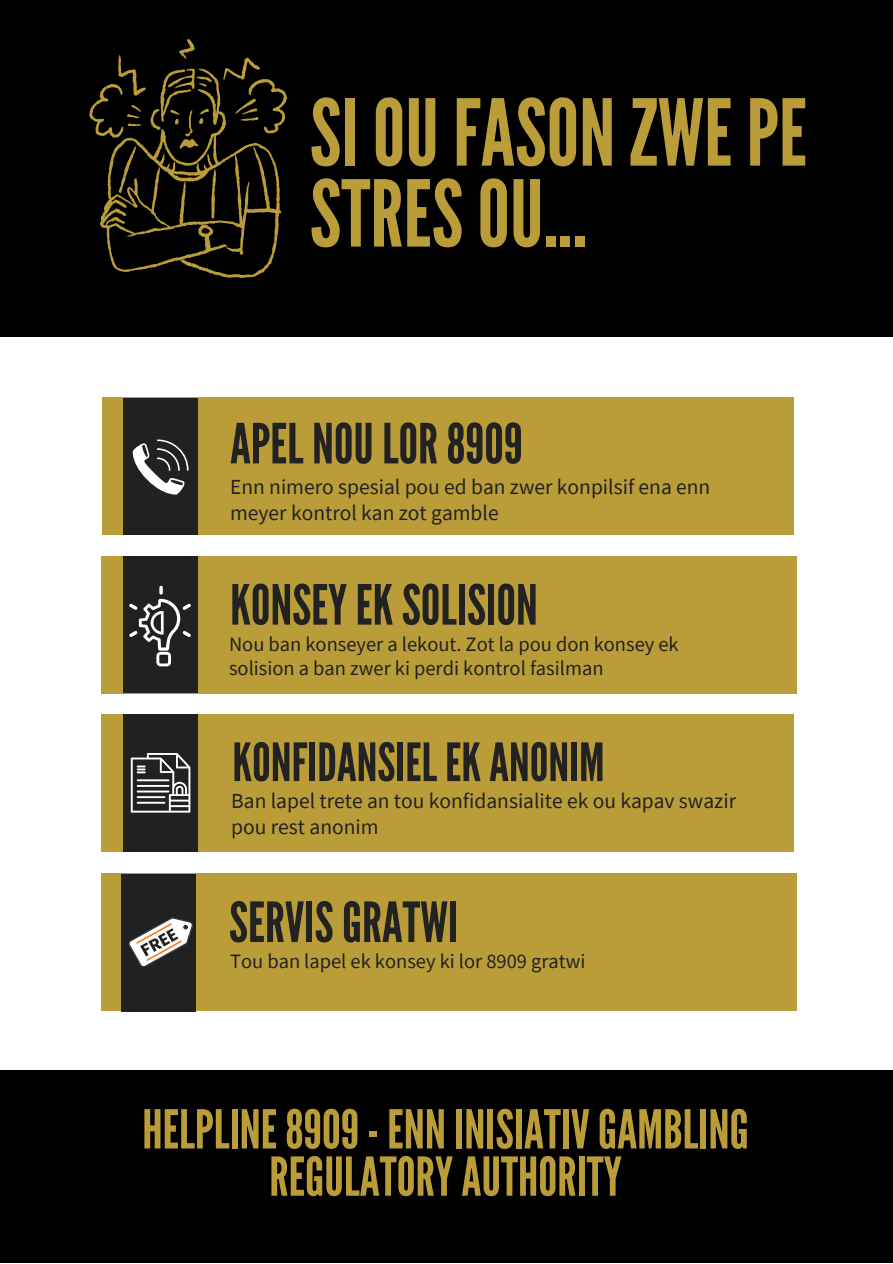
<style>
.page{position:relative;width:893px;height:1264px;background:#fff}
.page>*{position:absolute;margin:0;border:0;box-sizing:border-box;transform-origin:0 0}
.t1{font:91.8px/81px "League Gothic";color:#ba9d38}
.t2{font:55.2px "League Gothic";color:#222}
.t3{font:53.55px/47.2px "League Gothic";color:#ba9d38;text-align:center}
.t4{font:52.65px "League Gothic";color:#222}
.t5{font:21.45px/25.5px "Source Sans Pro";color:#222}
.t6{font:20.4px/24.5px "Source Sans Pro";color:#222}
</style>
<div class="page">
<div style="left:0;top:0;width:892px;height:1262px;background:#000"></div>
<div style="left:10px;top:337px;width:872px;height:732px;background:#fff"></div>
<div style="left:0;top:337px;width:27px;height:732px;background:#fff"></div>
<div style="left:866px;top:337px;width:26px;height:732px;background:#fff"></div>
<div style="left:102px;top:397px;width:691px;height:137px;background:#ba9d38"></div>
<div style="left:101px;top:714px;width:693px;height:137px;background:#ba9d38"></div>
<div style="left:102px;top:873px;width:694px;height:137px;background:#ba9d38"></div>
<div style="left:102px;top:556px;width:694px;height:137px;background:#ba9d38"></div>
<div style="left:123px;top:398px;width:74px;height:136px;background:#212121"></div>
<div style="left:123px;top:714px;width:74px;height:137px;background:#212121"></div>
<div style="left:122px;top:874px;width:74px;height:137px;background:#212121"></div>
<div style="left:123px;top:556px;width:74px;height:136px;background:#212121"></div>
<svg style="left:89px;top:39px;width:198px;height:239px"></svg>
<svg style="left:131px;top:753px;width:59px;height:59px"></svg>
<svg style="left:129px;top:917px;width:64px;height:50px"></svg>
<svg style="left:129px;top:586px;width:62px;height:80px"></svg>
<svg style="left:132px;top:439px;width:56px;height:55px"></svg>
<h1 class="t1" style="left:310px;top:94px;width:498px">SIOUFASONZWEPE<br>STRESOU...</h1>
<h2 class="t2" style="left:230px;top:412px;width:294px">APELNOULOR8909</h2>
<p class="t5" style="left:230px;top:474px;width:481px">Enn nimero spesial pou ed ban zwer konpilsif ena enn meyer kontrol kan zot gamble</p>
<h2 class="t2" style="left:230px;top:573px;width:309px">KONSEYEKSOLISION</h2>
<p class="t6" style="left:229px;top:631px;width:451px">Nou ban konseyer a lekout. Zot la pou don konsey ek solision a ban zwer ki perdi kontrol fasilman</p>
<h3 class="t4" style="left:232px;top:731px;width:373px">KONFIDANSIEL EKANONIM</h3>
<p class="t5" style="left:231px;top:788px;width:506px">Ban lapel trete an tou konfidansialite ek ou kapav swazir pou rest anonim</p>
<h2 class="t2" style="left:229px;top:890px;width:231px">SERVISGRATWI</h2>
<p class="t6" style="left:230px;top:948px;width:357px">Tou ban lapel ek konsey ki lor 8909 gratwi</p>
<h3 class="t3" style="left:142px;top:1106px;width:608px">HELPLINE8909- ENNINISIATIVGAMBLING<br>REGULATORYAUTHORITY</h3>
</div>
